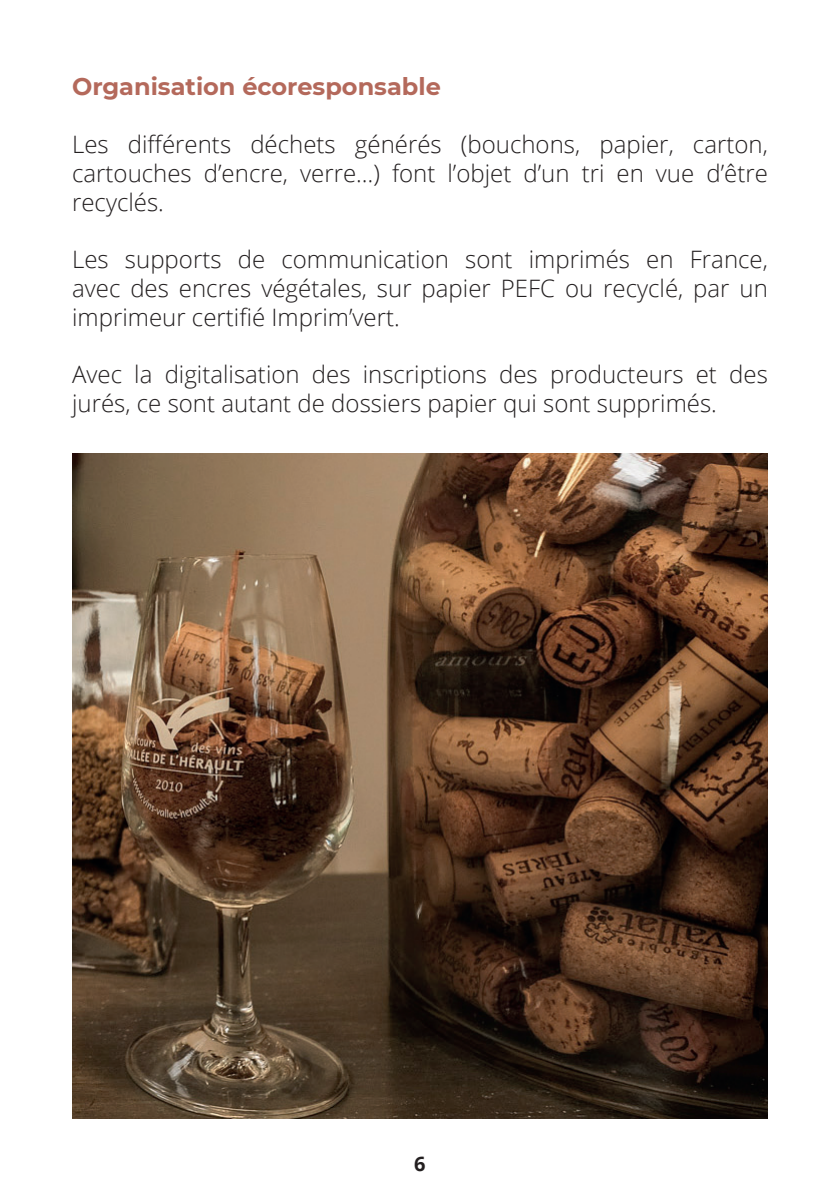
<style>
.page{position:relative;width:840px;height:1191px;background:#fff}
.page>*{position:absolute;margin:0;border:0;box-sizing:border-box;transform-origin:0 0}
.t1{font:300 24px/28.8px "Open Sans";color:#231f20;text-align:justify}
.t2{font:700 24px "Montserrat";color:#b4695b}
.t3{font:700 20px "Open Sans";color:#231f20}
</style>
<div class="page">
<img style="left:72px;top:454px;width:695px;height:665px">
<p class="t2" style="left:72px;top:69px;width:370px">Organisation écoresponsable</p>
<p class="t1" style="left:72px;top:129px;width:697px">Les différents déchets générés (bouchons, papier, carton, cartouches d’encre, verre…) font l’objet d’un tri en vue d’être recyclés.</p>
<p class="t1" style="left:72px;top:244px;width:697px">Les supports de communication sont imprimés en France, avec des encres végétales, sur papier PEFC ou recyclé, par un imprimeur certifié Imprim’vert.</p>
<p class="t1" style="left:72px;top:359px;width:697px">Avec la digitalisation des inscriptions des producteurs et des jurés, ce sont autant de dossiers papier qui sont supprimés.</p>
<p class="t3" style="left:414px;top:1149px;width:13px">6</p>
</div>
